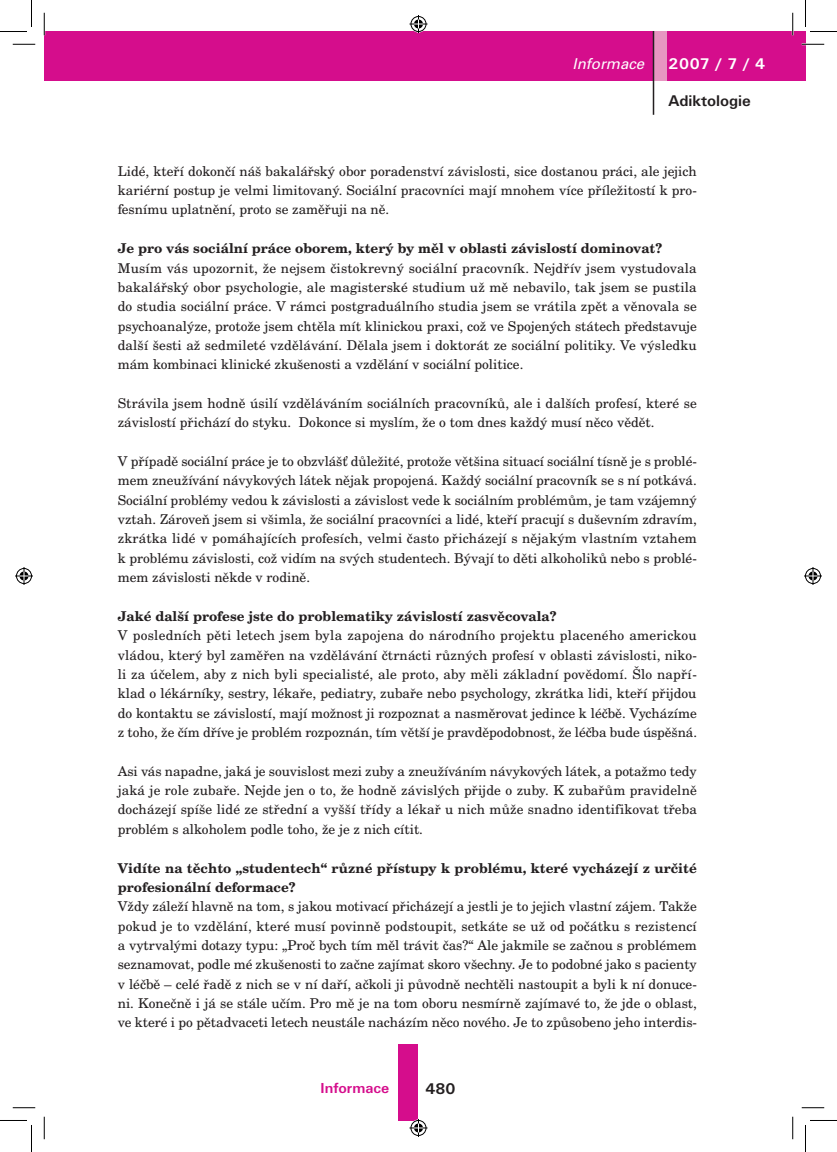
<style>
.page{position:relative;width:837px;height:1152px;background:#fff}
.page>*{position:absolute;margin:0;border:0;box-sizing:border-box;transform-origin:0 0}
.t1{font:700 16.05px "U001 TOT";color:#231f20}
.t2{font:700 16.05px "U001 TOT";color:#fff}
.t3{font:italic 15px "Univers CE";color:#fff}
.t4{font:700 15px "U001 TOT";color:#d50d8c}
.t5{font:13.5px/19.4px "Century Schoolbook LOT Rom";color:#231f20;text-align:justify}
.t6{font:700 13.5px/19.4px "Century Schoolbook LOT";color:#231f20}
</style>
<div class="page">
<div style="left:398px;top:1043px;width:19px;height:77px;background:#d50d8c"></div>
<div style="left:44px;top:31px;width:761px;height:50px;background:#d50d8c"></div>
<div style="left:653px;top:32px;width:14px;height:49px;background:#e796c1"></div>
<hr style="left:653px;top:32px;width:1px;height:83px;background:#231f20">
<hr style="left:802px;top:43px;width:22px;height:2px;background:#fff">
<hr style="left:792px;top:13px;width:2px;height:22px;background:#fff">
<svg style="left:13px;top:44px;width:22px;height:1px"></svg>
<svg style="left:802px;top:44px;width:22px;height:1px"></svg>
<svg style="left:13px;top:1107px;width:22px;height:1px"></svg>
<svg style="left:802px;top:1107px;width:22px;height:1px"></svg>
<svg style="left:44px;top:13px;width:1px;height:22px"></svg>
<svg style="left:44px;top:1116px;width:1px;height:23px"></svg>
<svg style="left:792px;top:13px;width:1px;height:22px"></svg>
<svg style="left:792px;top:1116px;width:1px;height:23px"></svg>
<svg style="left:0;top:0;width:32px;height:32px"></svg>
<svg style="left:0;top:1120px;width:32px;height:32px"></svg>
<svg style="left:805px;top:0;width:32px;height:32px"></svg>
<svg style="left:805px;top:1120px;width:32px;height:32px"></svg>
<svg style="left:409px;top:15px;width:18px;height:18px"></svg>
<svg style="left:409px;top:1118px;width:18px;height:18px"></svg>
<svg style="left:15px;top:567px;width:18px;height:18px"></svg>
<svg style="left:804px;top:567px;width:18px;height:18px"></svg>
<p class="t3" style="left:573px;top:56px;width:73px">Informace</p>
<p class="t2" style="left:668px;top:54px;width:98px">2007 / 7 / 4</p>
<p class="t1" style="left:668px;top:91px;width:84px">Adiktologie</p>
<p class="t5" style="left:118px;top:161px;width:581px">Lidé, kteří dokončí náš bakalářský obor poradenství závislosti, sice dostanou práci, ale jejich kariérní postup je velmi limitovaný. Sociální pracovníci mají mnohem více příležitostí k pro&shy;fesnímu uplatnění, proto se zaměřuji na ně.</p>
<p class="t6" style="left:118px;top:239px;width:546px">Je pro vás sociální práce oborem, který by měl v oblasti závislostí dominovat?</p>
<p class="t5" style="left:118px;top:258px;width:581px">Musím vás upozornit, že nejsem čistokrevný sociální pracovník. Nejdřív jsem vystudovala bakalářský obor psychologie, ale magisterské studium už mě nebavilo, tak jsem se pustila do studia sociální práce. V rámci postgraduálního studia jsem se vrátila zpět a věnovala se psychoanalýze, protože jsem chtěla mít klinickou praxi, což ve Spojených státech představuje další šesti až sedmileté vzdělávání. Dělala jsem i doktorát ze sociální politiky. Ve výsledku mám kombinaci klinické zkušenosti a vzdělání v sociální politice.</p>
<p class="t5" style="left:118px;top:394px;width:581px">Strávila jsem hodně úsilí vzděláváním sociálních pracovníků, ale i dalších profesí, které se závislostí přichází do styku. Dokonce si myslím, že o tom dnes každý musí něco vědět.</p>
<p class="t5" style="left:118px;top:452px;width:581px">V případě sociální práce je to obzvlášť důležité, protože většina situací sociální tísně je s problé&shy;mem zneužívání návykových látek nějak propojená. Každý sociální pracovník se s ní potkává.<br>Sociální problémy vedou k závislosti a závislost vede k sociálním problémům, je tam vzájemný vztah. Zároveň jsem si všimla, že sociální pracovníci a lidé, kteří pracují s duševním zdravím, zkrátka lidé v pomáhajících profesích, velmi často přicházejí s nějakým vlastním vztahem k problému závislosti, což vidím na svých studentech. Bývají to děti alkoholiků nebo s problé&shy;mem závislosti někde v rodině.</p>
<p class="t6" style="left:118px;top:607px;width:440px">Jaké další profese jste do problematiky závislostí zasvěcovala?</p>
<p class="t5" style="left:118px;top:626px;width:581px">V posledních pěti letech jsem byla zapojena do národního projektu placeného americkou vládou, který byl zaměřen na vzdělávání čtrnácti různých profesí v oblasti závislosti, niko&shy;li za účelem, aby z nich byli specialisté, ale proto, aby měli základní povědomí. Šlo napří&shy;klad o lékárníky, sestry, lékaře, pediatry, zubaře nebo psychology, zkrátka lidi, kteří přijdou do kontaktu se závislostí, mají možnost ji rozpoznat a nasměrovat jedince k léčbě. Vycházíme z toho, že čím dříve je problém rozpoznán, tím větší je pravděpodobnost, že léčba bude úspěšná.</p>
<p class="t5" style="left:118px;top:761px;width:581px">Asi vás napadne, jaká je souvislost mezi zuby a zneužíváním návykových látek, a potažmo tedy jaká je role zubaře. Nejde jen o to, že hodně závislých přijde o zuby. K zubařům pravidelně docházejí spíše lidé ze střední a vyšší třídy a lékař u nich může snadno identifikovat třeba problém s alkoholem podle toho, že je z nich cítit.</p>
<p class="t6" style="left:118px;top:858px;width:580px">Vidíte na těchto „studentech“ různé přístupy k problému, které vycházejí z určité profesionální deformace?</p>
<p class="t5" style="left:118px;top:897px;width:581px">Vždy záleží hlavně na tom, s jakou motivací přicházejí a jestli je to jejich vlastní zájem. Takže pokud je to vzdělání, které musí povinně podstoupit, setkáte se už od počátku s rezistencí a vytrvalými dotazy typu: „Proč bych tím měl trávit čas?“ Ale jakmile se začnou s problémem seznamovat, podle mé zkušenosti to začne zajímat skoro všechny. Je to podobné jako s pacienty v léčbě – celé řadě z nich se v ní daří, ačkoli ji původně nechtěli nastoupit a byli k ní donuce&shy;ni. Konečně i já se stále učím. Pro mě je na tom oboru nesmírně zajímavé to, že jde o oblast, ve které i po pětadvaceti letech neustále nacházím něco nového. Je to způsobeno jeho interdis-</p>
<p class="t4" style="left:321px;top:1079px;width:70px">Informace</p>
<p class="t1" style="left:425px;top:1079px;width:32px">480</p>
</div>
